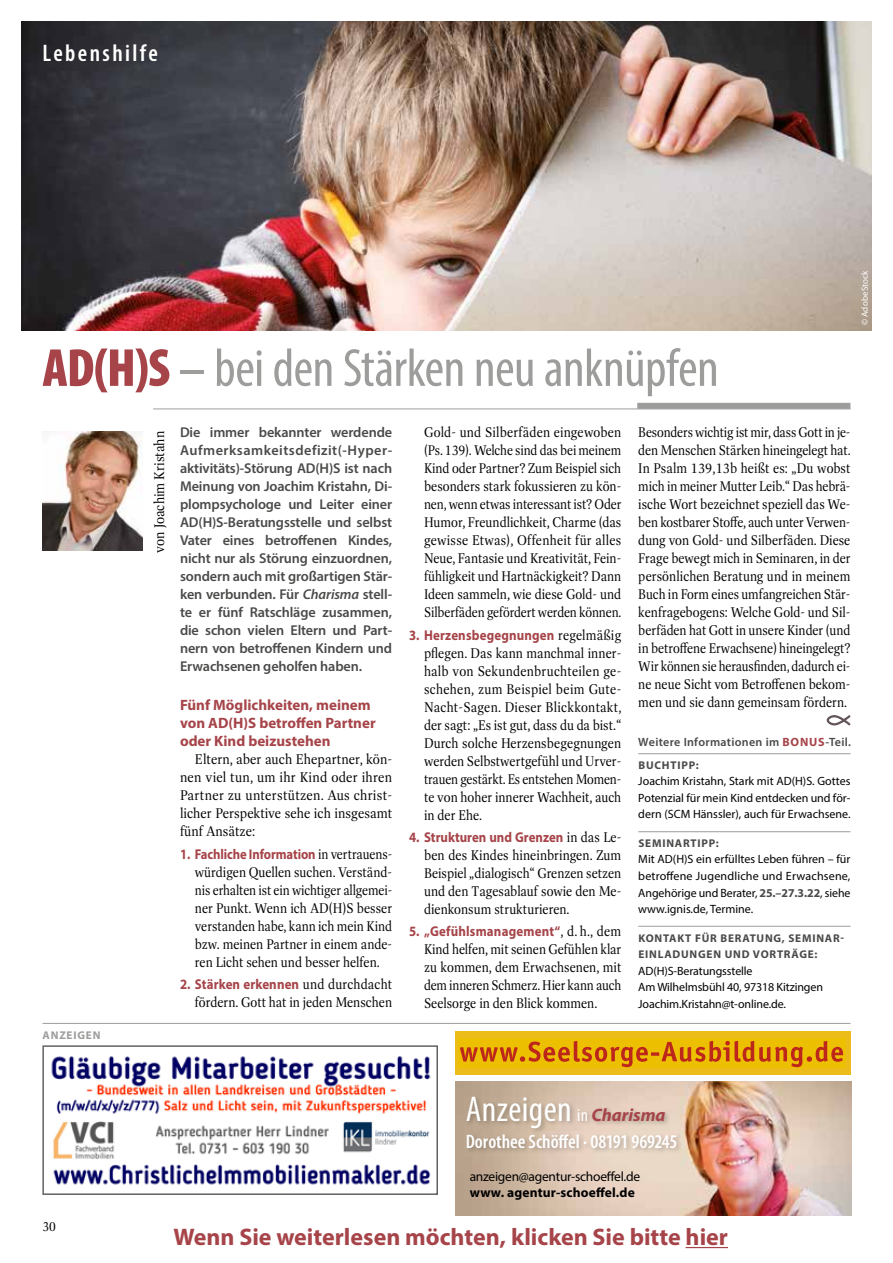
<style>
.page{position:relative;width:893px;height:1263px;background:#fff}
.page>*{position:absolute;margin:0;border:0;box-sizing:border-box;transform-origin:0 0}
.t1{font:condensed 54px "Myriad Pro";letter-spacing:-.01em;color:#9d9d9c}
.t2{font:condensed 36px "Myriad Pro";letter-spacing:.01em;color:#fff}
.t3{font:700 24px "Myriad Pro";color:#a64449}
.t4{font:600 condensed 24px "Myriad Pro";letter-spacing:.1em;color:#fff}
.t5{font:600 condensed 19.5px "Myriad Pro";color:#fff}
.t6{font:700 15px/18px "Myriad Pro";color:#a64449}
.t7{font:14.25px/18px "Dashiell Bright";color:#000;text-align:justify;scale:.9 1}
.t8{font:14.25px/18px "Dashiell Bright";color:#000;text-align:justify;scale:.88 1}
.t9{font:600 14.25px/18px "Myriad Pro";letter-spacing:-.01em;color:#4a4a49;text-align:justify}
.t10{font:14.25px/18px "Dashiell Bright";color:#000;text-align:justify;scale:.93 1}
.t11{font:14.25px/18px "Dashiell Bright";color:#000;text-align:justify;scale:.89 1}
.t12{font:700 14.25px "Myriad Pro";letter-spacing:.01em;color:#a64449;scale:.9 1}
.t13{font:700 14.25px "Myriad Pro";letter-spacing:.01em;color:#a64449;scale:.89 1}
.t14{font:700 14.25px "Myriad Pro";letter-spacing:.01em;color:#a64449;scale:.91 1}
.t15{font:13.5px "Myriad Pro";letter-spacing:-.02em;color:#000}
.t16{font:700 13.5px "Myriad Pro";letter-spacing:.01em;color:#000}
.t17{font:13.5px "Dashiell Bright";color:#000;scale:.9 1}
.t18{font:12px/16.5px "Myriad Pro";letter-spacing:-.005em;color:#000;text-align:justify}
.t19{font:600 12px "Myriad Pro";letter-spacing:.025em;color:#4a4a49}
.t20{font:700 11.25px/16.5px "Myriad Pro";letter-spacing:.07em;color:#4a4a49}
.t21{font:700 11.25px "Myriad Pro";letter-spacing:.07em;color:#9d9d9c}
.t22{font:9px "Myriad Pro";letter-spacing:.01em;color:#fff}
.s1{font-weight:900;color:#a64449}
.s2{font-style:italic}
.s3{font-family:"Dashiell Bright";font-weight:400;color:#000}
.s4{font-weight:700;color:#a64449}
.s5{font-weight:700;color:#4a4a49}
.s6{font-size:18px}
.s7{font-weight:700;font-style:italic;font-stretch:normal;font-size:18px;color:#a64449}
</style>
<div class="page">
<hr style="left:638px;top:753px;width:212px;height:1px;background:#9d9d9c">
<hr style="left:638px;top:831px;width:212px;height:1px;background:#9d9d9c">
<hr style="left:638px;top:926px;width:212px;height:1px;background:#9d9d9c">
<svg style="left:826px;top:715px;width:25px;height:11px"></svg>
<div style="left:637px;top:403px;width:213px;height:6px;background:#9d9d9c"></div>
<hr style="left:153px;top:409px;width:697px;height:1px;background:#9d9d9c">
<div style="left:455px;top:1031px;width:395px;height:43px;background:#ecbc1a"></div>
<div style="left:458px;top:1039px;width:387px;height:29px;background:#ecbf00"></div>
<svg style="left:460px;top:1041px;width:383px;height:26px"></svg>
<img style="left:51px;top:1056px;width:380px;height:129px">
<div style="left:42px;top:1045px;width:396px;height:150px;border:2px solid #646363"></div>
<hr style="left:43px;top:1023px;width:807px;height:1px;background:#9d9d9c">
<img style="left:21px;top:21px;width:851px;height:310px">
<img style="left:455px;top:1081px;width:396px;height:134px">
<div style="left:464px;top:1094px;width:219px;height:61px;background:#000;opacity:.25"></div>
<img style="left:43px;top:431px;width:99px;height:120px">
<hr style="left:686px;top:1247px;width:42px;height:1px;background:#a64449">
<h3 class="t4" style="left:43px;top:38px;width:117px">Lebenshilfe</h3>
<h1 class="t1" style="left:43px;top:335px;width:678px"><span class="s1">AD(H)S</span> – bei den Stärken neu anknüpfen</h1>
<p class="t22" style="left:859px;top:325px;width:56px;rotate:-90deg">© AdobeStock</p>
<p class="t21" style="left:43px;top:1027px;width:59px">ANZEIGEN</p>
<p class="t10" style="left:150px;top:553px;width:132px;rotate:-90deg">von Joachim Kristahn</p>
<p class="t9" style="left:180px;top:423px;width:214px">Die immer bekannter werdende Aufmerksamkeitsdefizit(-Hyper&shy;aktivitäts)-Störung AD(H)S ist nach Meinung von Joachim Kristahn, Di&shy;plompsychologe und Leiter einer AD(H)S-Beratungsstelle und selbst Vater eines betroffenen Kindes, nicht nur als Störung einzuordnen, sondern auch mit großartigen Stär&shy;ken verbunden. Für <span class="s2">Charisma</span> stell&shy;te er fünf Ratschläge zusammen, die schon vielen Eltern und Part&shy;nern von betroffenen Kindern und Erwachsenen geholfen haben.</p>
<p class="t6" style="left:180px;top:696px;width:197px">Fünf Möglichkeiten, meinem von AD(H)S betroffen Partner oder Kind beizustehen</p>
<p class="t10" style="left:180px;top:751px;width:230px;text-indent:15px">Eltern, aber auch Ehepartner, kön&shy;nen viel tun, um ihr Kind oder ihren Partner zu unterstützen. Aus christ&shy;licher Perspektive sehe ich insgesamt fünf Ansätze:</p>
<p class="t13" style="left:180px;top:845px;width:240px">1. Fachliche Information <span class="s3">in vertrauens-</span></p>
<p class="t7" style="left:195px;top:863px;width:221px">würdigen Quellen suchen. Verständ&shy;nis erhalten ist ein wichtiger allgemei&shy;ner Punkt. Wenn ich AD(H)S besser verstanden habe, kann ich mein Kind bzw. meinen Partner in einem ande&shy;ren Licht sehen und besser helfen.</p>
<p class="t12" style="left:180px;top:975px;width:237px">2. Stärken erkennen <span class="s3">und durchdacht</span></p>
<p class="t7" style="left:195px;top:993px;width:221px">fördern. Gott hat in jeden Menschen</p>
<p class="t7" style="left:424px;top:424px;width:221px">Gold- und Silberfäden eingewoben (Ps. 139). Welche sind das bei meinem Kind oder Partner? Zum Beispiel sich besonders stark fokussieren zu kön&shy;nen, wenn etwas interessant ist? Oder Humor, Freundlichkeit, Charme (das gewisse Etwas), Offenheit für alles Neue, Fantasie und Kreativität, Fein&shy;fühligkeit und Hartnäckigkeit? Dann Ideen sammeln, wie diese Gold- und Silberfäden gefördert werden können.</p>
<p class="t12" style="left:409px;top:626px;width:237px">3. Herzensbegegnungen <span class="s3">regelmäßig</span></p>
<p class="t7" style="left:424px;top:644px;width:221px">pflegen. Das kann manchmal inner&shy;halb von Sekundenbruchteilen ge&shy;schehen, zum Beispiel beim Gute-Nacht-Sagen. Dieser Blickkontakt, der sagt: „Es ist gut, dass du da bist.“ Durch solche Herzensbegegnungen werden Selbstwertgefühl und Urver&shy;trauen gestärkt. Es entstehen Momen&shy;te von hoher innerer Wachheit, auch in der Ehe.</p>
<p class="t12" style="left:409px;top:828px;width:237px">4. Strukturen und Grenzen <span class="s3">in das Le-</span></p>
<p class="t7" style="left:424px;top:846px;width:221px">ben des Kindes hineinbringen. Zum Beispiel „dialogisch“ Grenzen setzen und den Tagesablauf sowie den Me&shy;dienkonsum strukturieren.</p>
<p class="t14" style="left:409px;top:922px;width:235px">5. „Gefühlsmanagement“<span class="s3">, d. h., dem</span></p>
<p class="t11" style="left:424px;top:941px;width:223px">Kind helfen, mit seinen Gefühlen klar zu kommen, dem Erwachsenen, mit dem inneren Schmerz. Hier kann auch Seelsorge in den Blick kommen.</p>
<p class="t8" style="left:638px;top:424px;width:243px">Besonders wichtig ist mir, dass Gott in je&shy;den Menschen Stärken hineingelegt hat.<br>In Psalm 139,13b heißt es: „Du wobst mich in meiner Mutter Leib.“ Das hebrä&shy;ische Wort bezeichnet speziell das We&shy;ben kostbarer Stoffe, auch unter Verwen&shy;dung von Gold- und Silberfäden. Diese Frage bewegt mich in Seminaren, in der persönlichen Beratung und in meinem Buch in Form eines umfangreichen Stär&shy;kenfragebogens: Welche Gold- und Sil&shy;berfäden hat Gott in unsere Kinder (und in betroffene Erwachsene) hineingelegt?<br>Wir können sie herausfinden, dadurch ei&shy;ne neue Sicht vom Betroffenen bekom&shy;men und sie dann gemeinsam fördern.</p>
<p class="t19" style="left:638px;top:734px;width:214px">Weitere Informationen im <span class="s4">BONUS</span>-Teil.</p>
<p class="t20" style="left:638px;top:756px;width:62px">BUCHTIPP:</p>
<p class="t18" style="left:638px;top:773px;width:214px">Joachim Kristahn, Stark mit AD(H)S. Gottes Potenzial für mein Kind entdecken und för&shy;dern (SCM Hänssler), auch für Erwachsene.</p>
<p class="t20" style="left:638px;top:834px;width:82px">SEMINARTIPP:</p>
<p class="t18" style="left:638px;top:851px;width:214px">Mit AD(H)S ein erfülltes Leben führen – für betroffene Jugendliche und Erwachsene, Angehörige und Berater, <span class="s5">25.–27.3.22</span>, siehe www.ignis.de, Termine.</p>
<p class="t20" style="left:638px;top:929px;width:207px">KONTAKT FÜR BERATUNG, SEMINAR-<br>EINLADUNGEN UND VORTRÄGE:</p>
<p class="t18" style="left:638px;top:962px;width:186px;text-align:left">AD(H)S-Beratungsstelle<br>Am Wilhelmsbühl 40, 97318 Kitzingen<br>Joachim.Kristahn@t-online.de.</p>
<p class="t17" style="left:42px;top:1218px;width:16px">30</p>
<h2 class="t2" style="left:466px;top:1087px;width:201px">Anzeigen <span class="s6">in</span> <span class="s7">Charisma</span></h2>
<h3 class="t5" style="left:466px;top:1129px;width:213px">Dorothee Schöffel · 08191 969245</h3>
<p class="t15" style="left:470px;top:1168px;width:172px">anzeigen@agentur-schoeffel.de</p>
<p class="t16" style="left:470px;top:1184px;width:167px">www. agentur-schoeffel.de</p>
<h3 class="t3" style="left:173px;top:1221px;width:556px">Wenn Sie weiterlesen möchten, klicken Sie bitte hier</h3>
</div>
